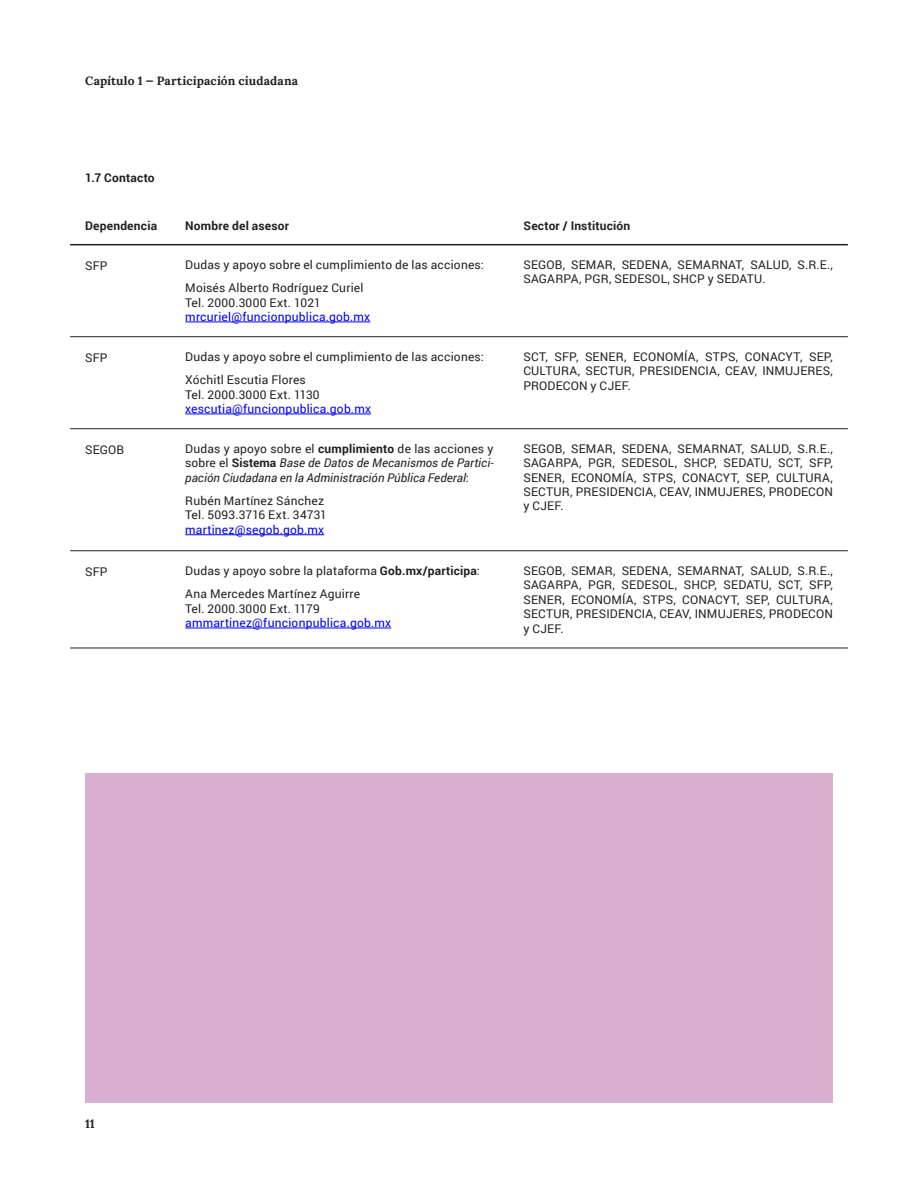
<style>
.page{position:relative;width:918px;height:1188px;background:#fff}
.page>*{position:absolute;margin:0;border:0;box-sizing:border-box;transform-origin:0 0}
.t1{font:12px/14.4px "Roboto";letter-spacing:.015em;color:#231f20}
.t2{font:italic 12px/14.4px "Roboto";letter-spacing:.005em;color:#231f20;text-align:justify}
.t3{font:12px "Roboto";letter-spacing:.02em;color:#00f}
.t4{font:700 12px "Roboto";letter-spacing:.015em;color:#231f20}
.t5{font:700 12px "Lora";letter-spacing:.01em;color:#231f20}
.s1{font-style:normal}
.s2{font-weight:700;font-style:normal}
.s3{font-weight:700}
</style>
<div class="page">
<hr style="left:185px;top:322px;width:185px;height:1px;background:#00f">
<hr style="left:70px;top:244px;width:778px;height:1px;background:#231f20">
<hr style="left:185px;top:414px;width:186px;height:1px;background:#00f">
<hr style="left:70px;top:336px;width:778px;height:1px;background:#231f20">
<hr style="left:185px;top:534px;width:139px;height:1px;background:#00f">
<hr style="left:70px;top:428px;width:778px;height:1px;background:#231f20">
<hr style="left:185px;top:628px;width:206px;height:1px;background:#00f">
<hr style="left:70px;top:550px;width:778px;height:1px;background:#231f20">
<hr style="left:70px;top:648px;width:778px;height:1px;background:#231f20">
<div style="left:85px;top:774px;width:748px;height:329px;background:#d9afd1"></div>
<p class="t5" style="left:85px;top:73px;width:215px">Capítulo 1 — Participación ciudadana</p>
<p class="t4" style="left:85px;top:169px;width:71px">1.7 Contacto</p>
<p class="t4" style="left:85px;top:217px;width:74px">Dependencia</p>
<p class="t4" style="left:185px;top:217px;width:105px">Nombre del asesor</p>
<p class="t4" style="left:524px;top:217px;width:108px">Sector / Institución</p>
<p class="t1" style="left:85px;top:258px;width:24px">SFP</p>
<p class="t1" style="left:185px;top:252px;width:300px;line-height:23.4px">Dudas y apoyo sobre el cumplimiento de las acciones:<br>Moisés Alberto Rodríguez Curiel</p>
<p class="t1" style="left:185px;top:295px;width:137px">Tel. 2000.3000 Ext. 1021</p>
<p class="t3" style="left:185px;top:308px;width:187px">mrcuriel@funcionpublica.gob.mx</p>
<p class="t1" style="left:523px;top:257px;width:311px">SEGOB, SEMAR, SEDENA, SEMARNAT, SALUD, S.R.E.,<br>SAGARPA, PGR, SEDESOL, SHCP y SEDATU.</p>
<p class="t1" style="left:85px;top:350px;width:24px">SFP</p>
<p class="t1" style="left:185px;top:344px;width:300px;line-height:23.4px">Dudas y apoyo sobre el cumplimiento de las acciones:<br>Xóchitl Escutia Flores</p>
<p class="t1" style="left:185px;top:387px;width:136px">Tel. 2000.3000 Ext. 1130</p>
<p class="t3" style="left:185px;top:400px;width:187px">xescutia@funcionpublica.gob.mx</p>
<p class="t1" style="left:85px;top:442px;width:41px">SEGOB</p>
<p class="t2" style="left:185px;top:441px;width:310px"><span class="s1">Dudas y apoyo sobre el</span> <span class="s2">cumplimiento</span> <span class="s1">de las acciones y sobre el</span> <span class="s2">Sistema</span> Base de Datos de Mecanismos de Partici&shy;pación Ciudadana en la Administración Pública Federal<span class="s1">:</span></p>
<p class="t1" style="left:185px;top:493px;width:143px">Rubén Martínez Sánchez<br>Tel. 5093.3716 Ext. 34731</p>
<p class="t3" style="left:185px;top:521px;width:140px">martinez@segob.gob.mx</p>
<p class="t1" style="left:85px;top:564px;width:24px">SFP</p>
<p class="t1" style="left:185px;top:558px;width:296px;line-height:23.4px">Dudas y apoyo sobre la plataforma <span class="s3">Gob.mx/participa</span>:<br>Ana Mercedes Martínez Aguirre</p>
<p class="t1" style="left:185px;top:601px;width:136px">Tel. 2000.3000 Ext. 1179</p>
<p class="t3" style="left:185px;top:614px;width:207px">ammartinez@funcionpublica.gob.mx</p>
<p class="t1" style="left:523px;top:349px;width:311px;text-align:justify">SCT, SFP, SENER, ECONOMÍA, STPS, CONACYT, SEP, CULTURA, SECTUR, PRESIDENCIA, CEAV, INMUJERES, PRODECON y CJEF.</p>
<p class="t1" style="left:523px;top:441px;width:311px;text-align:justify">SEGOB, SEMAR, SEDENA, SEMARNAT, SALUD, S.R.E., SAGARPA, PGR, SEDESOL, SHCP, SEDATU, SCT, SFP, SENER, ECONOMÍA, STPS, CONACYT, SEP, CULTURA, SECTUR, PRESIDENCIA, CEAV, INMUJERES, PRODECON y CJEF.</p>
<p class="t1" style="left:523px;top:563px;width:311px;text-align:justify">SEGOB, SEMAR, SEDENA, SEMARNAT, SALUD, S.R.E., SAGARPA, PGR, SEDESOL, SHCP, SEDATU, SCT, SFP, SENER, ECONOMÍA, STPS, CONACYT, SEP, CULTURA, SECTUR, PRESIDENCIA, CEAV, INMUJERES, PRODECON y CJEF.</p>
<p class="t5" style="left:85px;top:1116px;width:11px">11</p>
</div>
